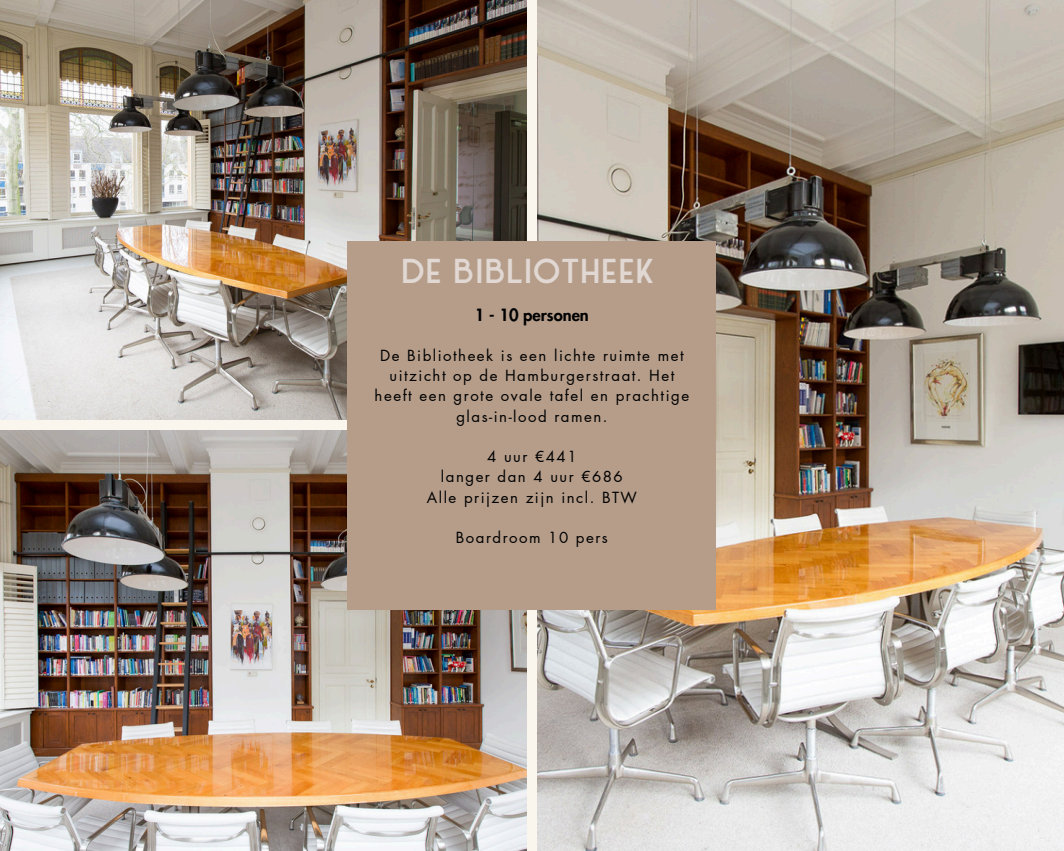
<style>
.page{position:relative;width:1064px;height:851px;background:#fff}
.page>*{position:absolute;margin:0;border:0;box-sizing:border-box;transform-origin:0 0}
.t1{font:33px "Fonseca";color:#e1d8d3}
.t2{font:800 16.5px "Futura LT Pro";color:#000}
.t3{font:15px/20.2px "Futura LT Pro";letter-spacing:.1em;color:#000;text-align:center}
</style>
<div class="page">
<img style="left:0;top:0;width:526px;height:419px">
<img style="left:0;top:431px;width:526px;height:419px">
<img style="left:537px;top:0;width:526px;height:850px">
<div style="left:348px;top:241px;width:367px;height:368px;background:#b59d8a"></div>
<p class="t1" style="left:401px;top:258px;width:255px">DE BIBLIOTHEEK</p>
<p class="t2" style="left:475px;top:307px;width:115px">1 - 10 personen</p>
<p class="t3" style="left:374px;top:346px;width:316px">De Bibliotheek is een lichte ruimte met uitzicht op de Hamburgerstraat. Het heeft een grote ovale tafel en prachtige glas-in-lood ramen.</p>
<h1 class="t3" style="left:487px;top:447px;width:91px">4 uur €441</h1>
<h2 class="t3" style="left:441px;top:467px;width:183px">langer dan 4 uur €686</h2>
<p class="t3" style="left:426px;top:487px;width:212px">Alle prijzen zijn incl. BTW</p>
<p class="t3" style="left:456px;top:528px;width:153px">Boardroom 10 pers</p>
</div>
